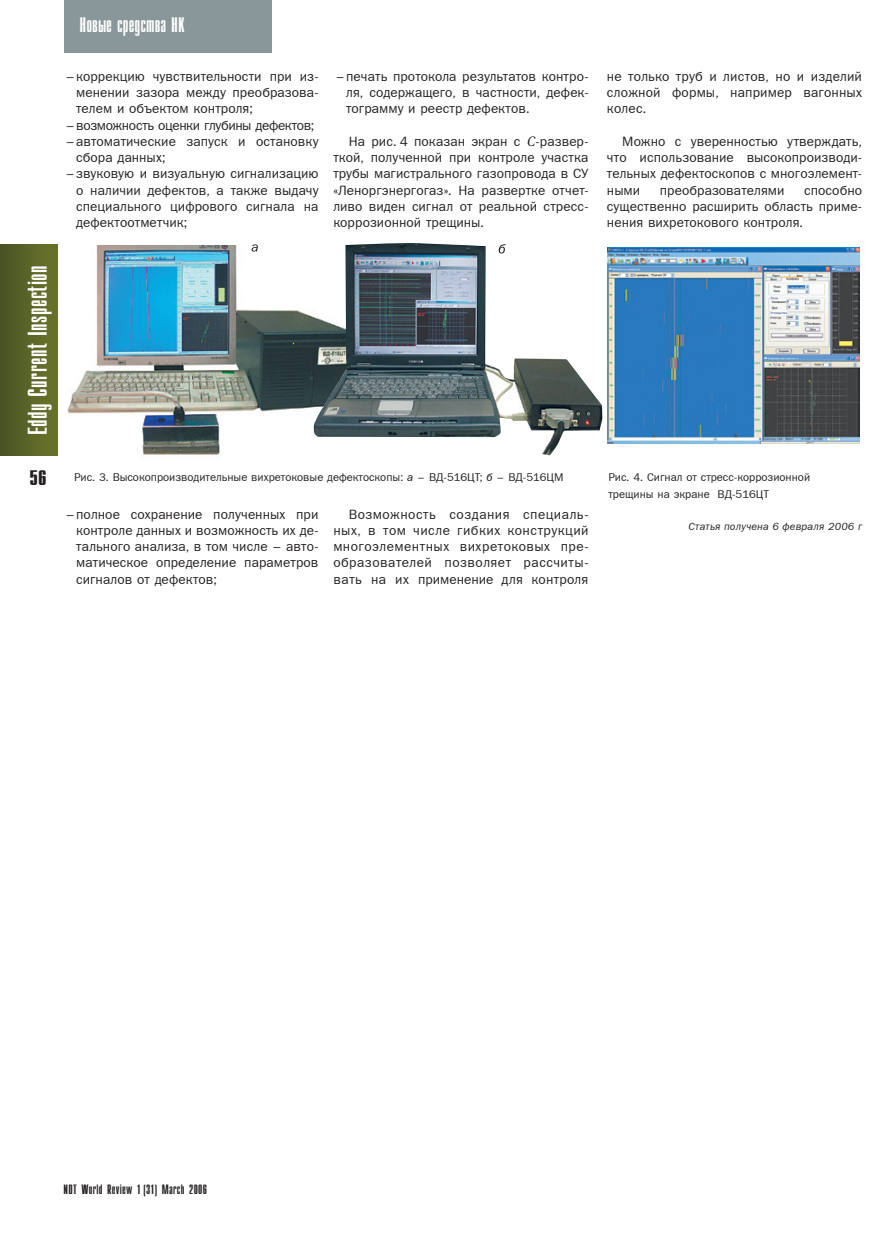
<style>
.page{position:relative;width:893px;height:1238px;background:#fff}
.page>*{position:absolute;margin:0;border:0;box-sizing:border-box;transform-origin:0 0}
.S_white_compact{font:27px "Compact C";letter-spacing:.015em;color:#fff}
.S_white_compact-2{font:21px "Compact C";color:#fff}
.S_black_page_number{font:700 21px "Compact C";color:#231f20}
._11_body{font:13.5px/16.2px "Franklin Gothic Book C";letter-spacing:.005em;color:#231f20;text-align:justify}
.bullet_body{font:13.5px/16.2px "Franklin Gothic Book C";letter-spacing:.005em;color:#231f20;text-align:justify}
.bullet_body-2{font:13.5px "Franklin Gothic Book C";letter-spacing:-.025em;color:#231f20}
.S_black_bottom{font:13.5px "Compact C";letter-spacing:.015em;color:#231f20}
.body_7_5frank{font:11.25px/16.2px "Franklin Gothic Book C";color:#231f20}
.Article_received{font:italic 10.5px "Franklin Gothic Book C";letter-spacing:.015em;color:#231f20}
.s1{font-family:"Quant Antiqua C";font-style:italic}
.s2{font-style:italic}
</style>
<div class="page">
<svg style="left:0;top:244px;width:58px;height:211px;background:#596326"></svg>
<div style="left:64px;top:0;width:207px;height:52px;background:#89969a"></div>
<img style="left:67px;top:246px;width:246px;height:209px">
<img style="left:313px;top:243px;width:289px;height:212px">
<img style="left:607px;top:247px;width:252px;height:196px">
<svg style="left:252px;top:244px;width:6px;height:7px"></svg>
<svg style="left:499px;top:244px;width:7px;height:9px"></svg>
<p class="S_white_compact" style="left:24px;top:435px;width:171px;rotate:-90deg">Eddy Current Inspection</p>
<p class="S_black_page_number" style="left:30px;top:467px;width:19px">56</p>
<p class="S_white_compact-2" style="left:80px;top:15px;width:107px">Новые средства НК</p>
<p class="bullet_body" style="left:76px;top:68px;width:244px;text-indent:-11px">–коррекцию чувствительности при из&shy;менении зазора между преобразова&shy;телем и объектом контроля;</p>
<p class="bullet_body-2" style="left:66px;top:117px;width:250px">–возможность оценки глубины дефектов;</p>
<p class="bullet_body" style="left:76px;top:133px;width:244px;text-indent:-11px">–автоматические запуск и остановку сбора данных;</p>
<p class="bullet_body" style="left:76px;top:165px;width:244px;text-indent:-11px">–звуковую и визуальную сигнализацию о наличии дефектов, а также выдачу специального цифрового сигнала на дефектоотметчик;</p>
<p class="bullet_body" style="left:346px;top:68px;width:244px;text-indent:-11px">–печать протокола результатов контро&shy;ля, содержащего, в частности, дефек&shy;тограмму и реестр дефектов.</p>
<p class="_11_body" style="left:333px;top:133px;width:257px;text-indent:15px">На рис. 4 показан экран с <span class="s1">С</span>-развер&shy;ткой, полученной при контроле участка трубы магистрального газопровода в СУ «Леноргэнергогаз». На развертке отчет&shy;ливо виден сигнал от реальной стресс&shy;коррозионной трещины.</p>
<p class="_11_body" style="left:607px;top:68px;width:257px">не только труб и листов, но и изделий сложной формы, например вагонных колес.</p>
<p class="_11_body" style="left:607px;top:133px;width:257px;text-indent:15px">Можно с уверенностью утверждать, что использование высокопроизводи&shy;тельных дефектоскопов с многоэлемент&shy;ными</p>
<p class="_11_body" style="left:607px;top:182px;width:257px;text-indent:197px">способно существенно расширить область приме&shy;нения вихретокового контроля.</p>
<p class="_11_body" style="left:660px;top:182px;width:126px">преобразователями</p>
<p class="body_7_5frank" style="left:74px;top:468px;width:491px">Рис. 3. Высокопроизводительные вихретоковые дефектоскопы: <span class="s2">а</span> – ВД-516ЦТ; <span class="s2">б</span> – ВД-516ЦМ</p>
<p class="body_7_5frank" style="left:608px;top:469px;width:203px">Рис. 4. Сигнал от стресс-коррозионной трещины на экране ВД-516ЦТ</p>
<p class="bullet_body" style="left:76px;top:506px;width:244px;text-indent:-11px">–полное сохранение полученных при контроле данных и возможность их де&shy;тального анализа, в том числе – авто&shy;матическое определение параметров сигналов от дефектов;</p>
<p class="_11_body" style="left:333px;top:506px;width:257px;text-indent:15px">Возможность создания специаль&shy;ных, в том числе гибких конструкций многоэлементных вихретоковых пре&shy;образователей позволяет рассчиты&shy;вать на их применение для контроля</p>
<p class="Article_received" style="left:688px;top:520px;width:175px">Статья получена 6 февраля 2006 г</p>
<p class="S_black_bottom" style="left:64px;top:1182px;width:145px">NDT World Review 1 (31) March 2006</p>
</div>
